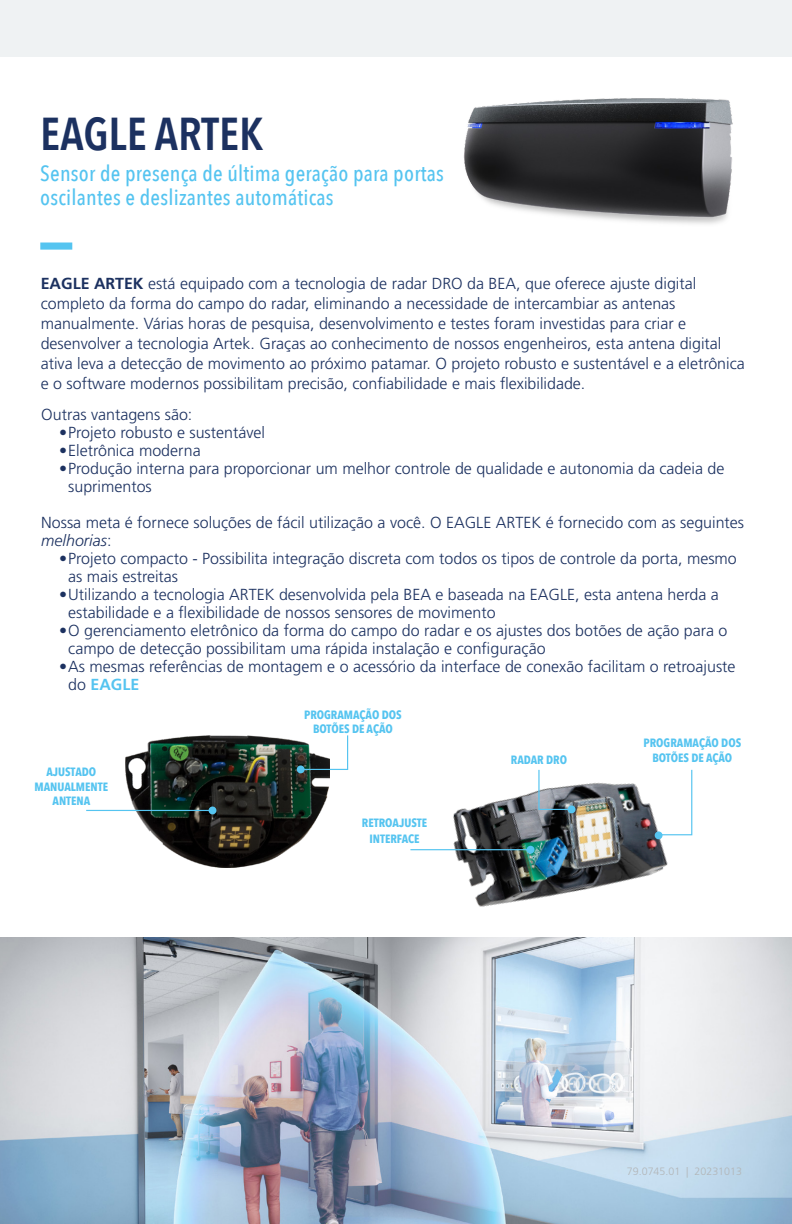
<style>
.page{position:relative;width:792px;height:1224px;background:#fff}
.page>*{position:absolute;margin:0;border:0;box-sizing:border-box;transform-origin:0 0}
.t1{font:600 46px "Avenir Next Condensed";color:#1c3160}
.t2{font:500 22px/24px "Avenir Next Condensed";letter-spacing:.01em;color:#55c4f0}
.t3{font:300 16px/18px "Frutiger LT Std";color:#1c3160}
.t4{font:700 12px/14.4px "Avenir Next Condensed";color:#55c4f0;text-align:center}
.t5{font:300 10.6px "Frutiger LT Std";color:#b2b5b7}
.s1{font-weight:700}
.s2{font-style:italic}
.s3{font-weight:700;color:#55c4f0}
</style>
<div class="page">
<img style="left:0;top:938px;width:792px;height:285px">
<div style="left:0;top:0;width:792px;height:56px;background:#eff2f3"></div>
<div style="left:40px;top:243px;width:32px;height:7px;background:#55c4f0"></div>
<img style="left:464px;top:98px;width:269px;height:126px">
<img style="left:402px;top:782px;width:308px;height:195px">
<img style="left:125px;top:736px;width:205px;height:132px">
<div style="left:527px;top:846px;width:7px;height:8px;background:#55c4f0;border-radius:50%"></div>
<div style="left:297px;top:765px;width:8px;height:8px;background:#55c4f0;border-radius:50%"></div>
<div style="left:209px;top:807px;width:7px;height:7px;background:#55c4f0;border-radius:50%"></div>
<div style="left:655px;top:831px;width:8px;height:8px;background:#55c4f0;border-radius:50%"></div>
<div style="left:568px;top:805px;width:8px;height:8px;background:#55c4f0;border-radius:50%"></div>
<svg style="left:538px;top:769px;width:35px;height:42px"></svg>
<hr style="left:410px;top:849px;width:121px;height:1px;background:#55c4f0">
<svg style="left:657px;top:769px;width:36px;height:67px"></svg>
<svg style="left:300px;top:735px;width:49px;height:36px"></svg>
<hr style="left:86px;top:810px;width:127px;height:1px;background:#55c4f0">
<p class="t1" style="left:40px;top:94px;width:225px">EAGLE ARTEK</p>
<p class="t2" style="left:40px;top:161px;width:405px">Sensor de presença de última geração para portas oscilantes e deslizantes automáticas</p>
<p class="t3" style="left:41px;top:273px;width:706px;line-height:20px"><span class="s1">EAGLE ARTEK</span> está equipado com a tecnologia de radar DRO da BEA, que oferece ajuste digital completo da forma do campo do radar, eliminando a necessidade de intercambiar as antenas manualmente. Várias horas de pesquisa, desenvolvimento e testes foram investidas para criar e desenvolver a tecnologia Artek. Graças ao conhecimento de nossos engenheiros, esta antena digital ativa leva a detecção de movimento ao próximo patamar. O projeto robusto e sustentável e a eletrônica e o software modernos possibilitam precisão, confiabilidade e mais flexibilidade.</p>
<p class="t3" style="left:41px;top:406px;width:153px">Outras vantagens são:</p>
<p class="t3" style="left:59px;top:424px;width:207px">• Projeto robusto e sustentável</p>
<p class="t3" style="left:59px;top:442px;width:143px">• Eletrônica moderna</p>
<p class="t3" style="left:68px;top:460px;width:658px;text-indent:-9px">• Produção interna para proporcionar um melhor controle de qualidade e autonomia da cadeia de suprimentos</p>
<p class="t3" style="left:41px;top:514px;width:704px">Nossa meta é fornece soluções de fácil utilização a você. O EAGLE ARTEK é fornecido com as seguintes <span class="s2">melhorias</span>:</p>
<p class="t3" style="left:68px;top:550px;width:670px;text-indent:-9px">• Projeto compacto - Possibilita integração discreta com todos os tipos de controle da porta, mesmo as mais estreitas</p>
<p class="t3" style="left:68px;top:586px;width:652px;text-indent:-9px">• Utilizando a tecnologia ARTEK desenvolvida pela BEA e baseada na EAGLE, esta antena herda a estabilidade e a flexibilidade de nossos sensores de movimento</p>
<p class="t3" style="left:68px;top:622px;width:661px;text-indent:-9px">• O gerenciamento eletrônico da forma do campo do radar e os ajustes dos botões de ação para o campo de detecção possibilitam uma rápida instalação e configuração</p>
<p class="t3" style="left:68px;top:658px;width:669px;text-indent:-9px">• As mesmas referências de montagem e o acessório da interface de conexão facilitam o retroajuste do <span class="s3">EAGLE</span></p>
<p class="t4" style="left:35px;top:765px;width:75px">AJUSTADO<br>MANUALMENTE<br>ANTENA</p>
<p class="t4" style="left:304px;top:707px;width:99px">PROGRAMAÇÃO DOS<br>BOTÕES DE AÇÃO</p>
<p class="t4" style="left:362px;top:815px;width:67px;line-height:16px">RETROAJUSTE<br>INTERFACE</p>
<p class="t4" style="left:511px;top:753px;width:58px">RADAR DRO</p>
<p class="t4" style="left:644px;top:736px;width:99px">PROGRAMAÇÃO DOS<br>BOTÕES DE AÇÃO</p>
<p class="t5" style="left:627px;top:1165px;width:117px">79.0745.01 | 20231013</p>
</div>
